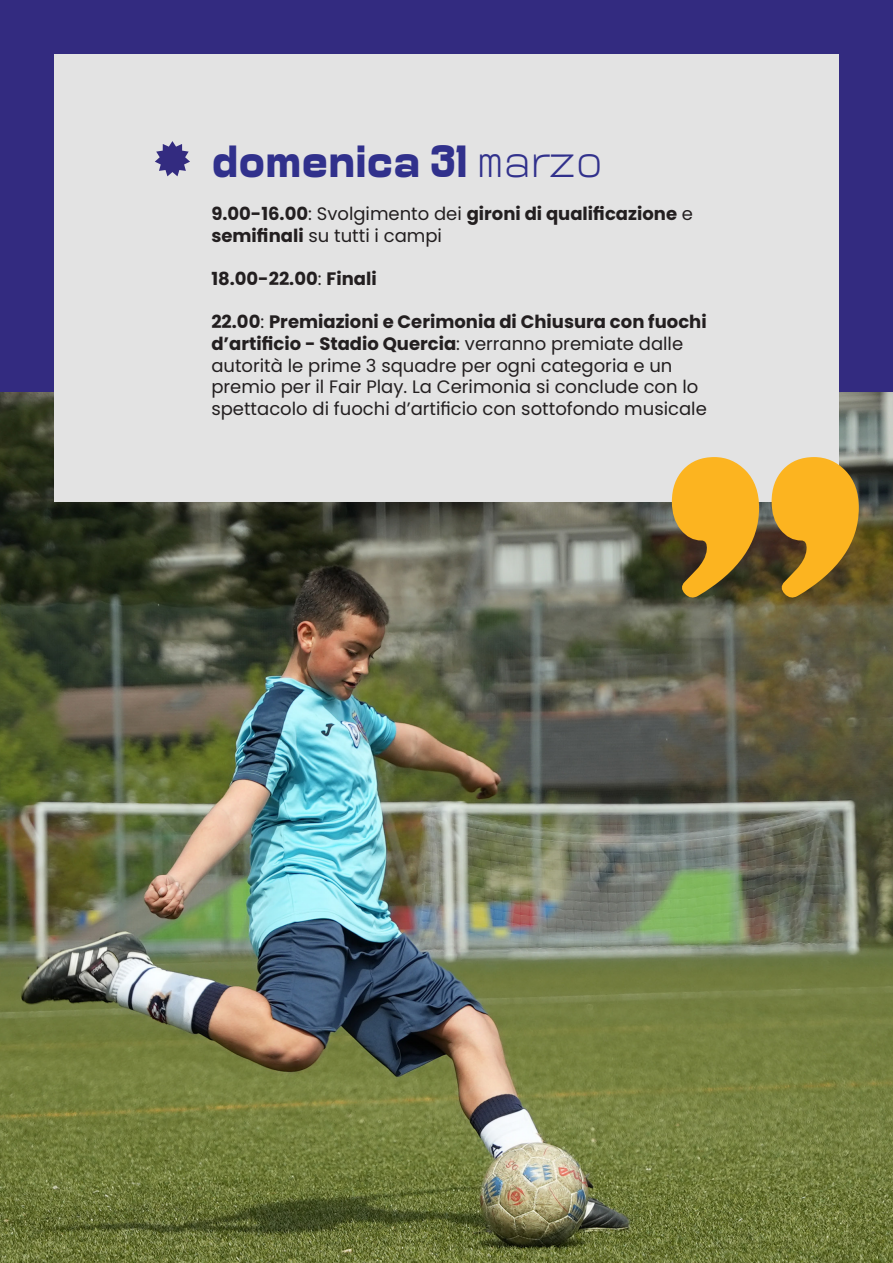
<style>
.page{position:relative;width:893px;height:1263px;background:#fff}
.page>*{position:absolute;margin:0;border:0;box-sizing:border-box;transform-origin:0 0}
.t1{font:700 45px "Millimetre";color:#31318c}
.t2{font:18px/21.6px "Poppins";color:#231f20}
.t3{font:700 18px/21.6px "Poppins";color:#231f20}
.s1{font-weight:300}
.s2{font-weight:400}
.s3{font-weight:700}
</style>
<div class="page">
<img style="left:0;top:391px;width:893px;height:872px">
<div style="left:0;top:0;width:893px;height:391px;background:#332b80"></div>
<div style="left:54px;top:54px;width:785px;height:448px;background:#e3e3e3"></div>
<svg style="left:155px;top:141px;width:35px;height:35px"></svg>
<svg style="left:672px;top:457px;width:187px;height:142px;background:#c1922f"></svg>
<p class="t1" style="left:211px;top:136px;width:393px">domenica 31 <span class="s1">marzo</span></p>
<p class="t3" style="left:211px;top:203px;width:483px">9.00-16.00<span class="s2">: Svolgimento dei</span> gironi di qualificazione <span class="s2">e </span>semifinali <span class="s2">su tutti i campi</span></p>
<p class="t3" style="left:211px;top:268px;width:167px">18.00-22.00<span class="s2">:</span> Finali</p>
<p class="t2" style="left:211px;top:311px;width:497px"><span class="s3">22.00</span>: <span class="s3">Premiazioni e Cerimonia di Chiusura con fuochi d’artificio - Stadio Quercia</span>: verranno premiate dalle autorità le prime 3 squadre per ogni categoria e un premio per il Fair Play. La Cerimonia si conclude con lo spettacolo di fuochi d’artificio con sottofondo musicale</p>
</div>
